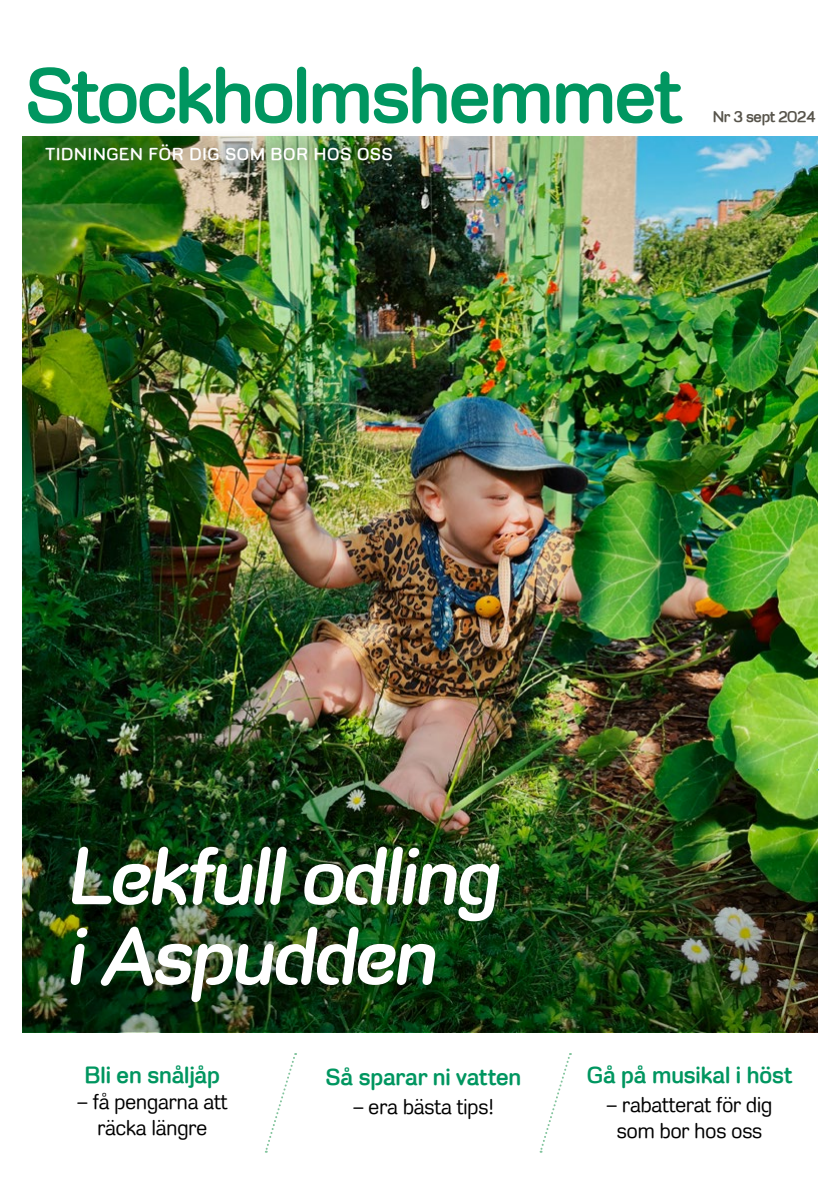
<style>
.page{position:relative;width:840px;height:1191px;background:#fff}
.page>*{position:absolute;margin:0;border:0;box-sizing:border-box;transform-origin:0 0}
.H1_Rubrik_framsida{font:italic 700 82px/80px "Stockholm Runt";letter-spacing:-.03em;color:#fff}
.H1_Stockholmshemmet_fram{font:700 80px "Stockholm Runt";letter-spacing:-.025em;color:#009660}
.H2_Nedre_puff{font:700 24px "Stockholm Runt";color:#009660}
.P_Nedre_puff_liten{font:22px/26.4px "Stockholm Runt";color:#000;text-align:center}
.H1_Stockholmshemmet_fram-2{font:700 17.6px "Stockholm Runt";letter-spacing:.05em;color:#fff}
.P_Nummer_Månad{font:700 16px "Stockholm Runt";letter-spacing:-.02em;color:#57544b}
</style>
<div class="page">
<img style="left:23px;top:136px;width:793px;height:630px">
<img style="left:23px;top:766px;width:793px;height:266px">
<div style="left:30px;top:127px;width:379px;height:51px;background:#000;opacity:.53"></div>
<div style="left:62px;top:838px;width:457px;height:183px;background:#000;opacity:.09"></div>
<svg style="left:265px;top:1053px;width:31px;height:99px"></svg>
<svg style="left:539px;top:1053px;width:32px;height:99px"></svg>
<h1 class="H1_Stockholmshemmet_fram" style="left:26px;top:49px;width:656px">Stockholmshemmet</h1>
<h1 class="H1_Stockholmshemmet_fram-2" style="left:45px;top:143px;width:348px">TIDNINGEN FÖR DIG SOM BOR HOS OSS</h1>
<p class="P_Nummer_Månad" style="left:712px;top:108px;width:104px">Nr 3 sept 2024</p>
<h1 class="H1_Rubrik_framsida" style="left:68px;top:835px;width:434px">Lekfull odling i Aspudden</h1>
<p class="H2_Nedre_puff" style="left:85px;top:1060px;width:136px">Bli en snåljåp</p>
<p class="P_Nedre_puff_liten" style="left:77px;top:1088px;width:151px">– få pengarna att räcka längre</p>
<p class="H2_Nedre_puff" style="left:326px;top:1062px;width:197px">Så sparar ni vatten</p>
<p class="P_Nedre_puff_liten" style="left:353px;top:1093px;width:142px">– era bästa tips!</p>
<p class="H2_Nedre_puff" style="left:586px;top:1060px;width:207px">Gå på musikal i höst</p>
<p class="P_Nedre_puff_liten" style="left:606px;top:1091px;width:167px">– rabatterat för dig som bor hos oss</p>
</div>
